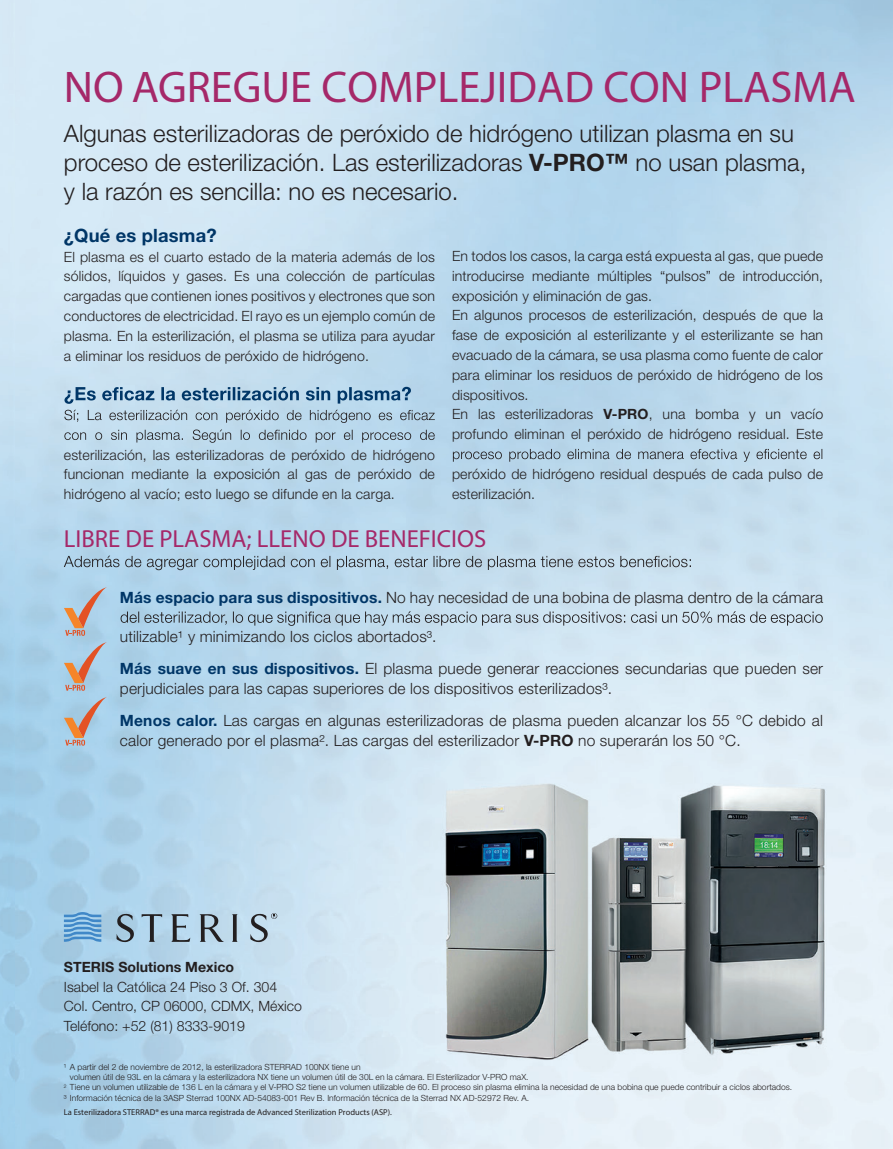
<style>
.page{position:relative;width:893px;height:1149px;background:#fff}
.page>*{position:absolute;margin:0;border:0;box-sizing:border-box;transform-origin:0 0}
.t1{font:900 condensed 44.55px "Helvetica Neue LT Std";color:#a52869}
.t2{font:900 condensed 24.75px "Helvetica Neue LT Std";color:#a52869}
.t3{font:300 24px/28.8px "Helvetica Neue LT Std";color:#231f20}
.t4{font:700 18.3px "Helvetica Neue LT Std";letter-spacing:.01em;color:#003667}
.t5{font:300 15.6px/31.8px "Helvetica Neue LT Std";letter-spacing:.01em;color:#231f20}
.t6{font:300 14.1px/19.8px "Helvetica Neue LT Std";letter-spacing:.01em;color:#231f20}
.t7{font:700 14.1px "Helvetica Neue LT Std";color:#231f20}
.t8{font:300 8.55px "Helvetica Neue LT Std";color:#231f20}
.t9{font:italic 300 8.55px "Helvetica Neue LT Std";color:#231f20}
.s1{font-weight:700}
.s2{font-weight:700;color:#003667}
</style>
<div class="page">
<img style="left:0;top:0;width:893px;height:1148px">
<svg style="left:64px;top:386px;width:371px;height:37px;background:#9ebbd1"></svg>
<svg style="left:64px;top:429px;width:371px;height:13px;background:#a6becf"></svg>
<svg style="left:453px;top:449px;width:369px;height:12px;background:#a0b7c7"></svg>
<svg style="left:64px;top:555px;width:627px;height:15px;background:#a2baca"></svg>
<svg style="left:121px;top:611px;width:702px;height:14px;background:#a7bbc9"></svg>
<svg style="left:117px;top:913px;width:17px;height:29px"></svg>
<svg style="left:250px;top:912px;width:27px;height:30px"></svg>
<svg style="left:142px;top:913px;width:20px;height:28px"></svg>
<svg style="left:171px;top:913px;width:19px;height:28px"></svg>
<svg style="left:199px;top:913px;width:25px;height:28px"></svg>
<svg style="left:232px;top:913px;width:6px;height:28px"></svg>
<svg style="left:64px;top:911px;width:37px;height:30px"></svg>
<svg style="left:64px;top:587px;width:43px;height:48px;background:#b9b8bd"></svg>
<svg style="left:64px;top:641px;width:43px;height:49px;background:#b6b8be"></svg>
<svg style="left:64px;top:696px;width:43px;height:49px;background:#b5b8be"></svg>
<h1 class="t1" style="left:64px;top:59px;width:793px">NO AGREGUE COMPLEJIDAD CON PLASMA</h1>
<h3 class="t3" style="left:64px;top:118px;width:744px">Algunas esterilizadoras de peróxido de hidrógeno utilizan plasma en su proceso de esterilización. Las esterilizadoras <span class="s1">V-PRO™</span> no usan plasma, y la razón es sencilla: no es necesario.</h3>
<p class="t4" style="left:64px;top:224px;width:154px">¿Qué es plasma?</p>
<p class="t6" style="left:64px;top:246px;width:373px;text-align:justify">El plasma es el cuarto estado de la materia además de los sólidos, líquidos y gases. Es una colección de partículas cargadas que contienen iones positivos y electrones que son conductores de electricidad. El rayo es un ejemplo común de plasma. En la esterilización, el plasma se utiliza para ayudar a eliminar los residuos de peróxido de hidrógeno.</p>
<p class="t6" style="left:452px;top:246px;width:373px">En todos los casos, la carga está expuesta al gas, que puede introducirse mediante múltiples “pulsos” de introducción, exposición y eliminación de gas.<br>En algunos procesos de esterilización, después de que la fase de exposición al esterilizante y el esterilizante se han evacuado de la cámara, se usa plasma como fuente de calor para eliminar los residuos de peróxido de hidrógeno de los dispositivos.<br>En las esterilizadoras <span class="s1">V-PRO</span>, una bomba y un vacío profundo eliminan el peróxido de hidrógeno residual. Este</p>
<p class="t6" style="left:452px;top:463px;width:373px">peróxido de hidrógeno residual después de cada pulso de esterilización.</p>
<h2 class="t2" style="left:64px;top:523px;width:424px">LIBRE DE PLASMA; LLENO DE BENEFICIOS</h2>
<p class="t6" style="left:64px;top:444px;width:372px;text-align:justify">esterilización, las esterilizadoras de peróxido de hidrógeno funcionan mediante la exposición al gas de peróxido de hidrógeno al vacío; esto luego se difunde en la carga.</p>
<p class="t5" style="left:120px;top:581px;width:705px"><span class="s2">Más espacio para sus dispositivos.</span> No hay necesidad de una bobina de plasma dentro de la cámara</p>
<p class="t5" style="left:120px;top:620px;width:705px">utilizable¹ y minimizando los ciclos abortados³.<br><span class="s2">Más suave en sus dispositivos.</span> El plasma puede generar reacciones secundarias que pueden ser</p>
<p class="t5" style="left:120px;top:672px;width:704px">perjudiciales para las capas superiores de los dispositivos esterilizados³.<br><span class="s2">Menos calor.</span> Las cargas en algunas esterilizadoras de plasma pueden alcanzar los 55 °C debido al</p>
<p class="t5" style="left:120px;top:723px;width:622px">calor generado por el plasma². Las cargas del esterilizador <span class="s1">V-PRO</span> no superarán los 50 °C.</p>
<p class="t7" style="left:64px;top:957px;width:172px">STERIS Solutions Mexico</p>
<p class="t6" style="left:64px;top:976px;width:240px">Isabel la Católica 24 Piso 3 Of. 304<br>Col. Centro, CP 06000, CDMX, México<br>Teléfono: +52 (81) 8333-9019</p>
<p class="t8" style="left:64px;top:1061px;width:298px">¹ A partir del 2 de noviembre de 2012, la esterilizadora STERRAD 100NX tiene un</p>
<p class="t8" style="left:70px;top:1071px;width:460px">volumen útil de 93L en la cámara y la esterilizadora NX tiene un volumen útil de 30L en la cámara. El Esterilizador V-PRO maX.</p>
<p class="t8" style="left:64px;top:1081px;width:730px"><sup>2</sup> Tiene un volumen utilizable de 136 L en la cámara y el V-PRO S2 tiene un volumen utilizable de 60. El proceso sin plasma elimina la necesidad de una bobina que puede contribuir a ciclos abortados.</p>
<p class="t8" style="left:64px;top:1091px;width:467px">³ Información técnica de la 3ASP Sterrad 100NX AD-54083-001 Rev B. Información técnica de la Sterrad NX AD-52972 Rev. A.</p>
<p class="t9" style="left:64px;top:1106px;width:330px">La Esterilizadora STERRAD® es una marca registrada de Advanced Sterilization Products (ASP).</p>
</div>
